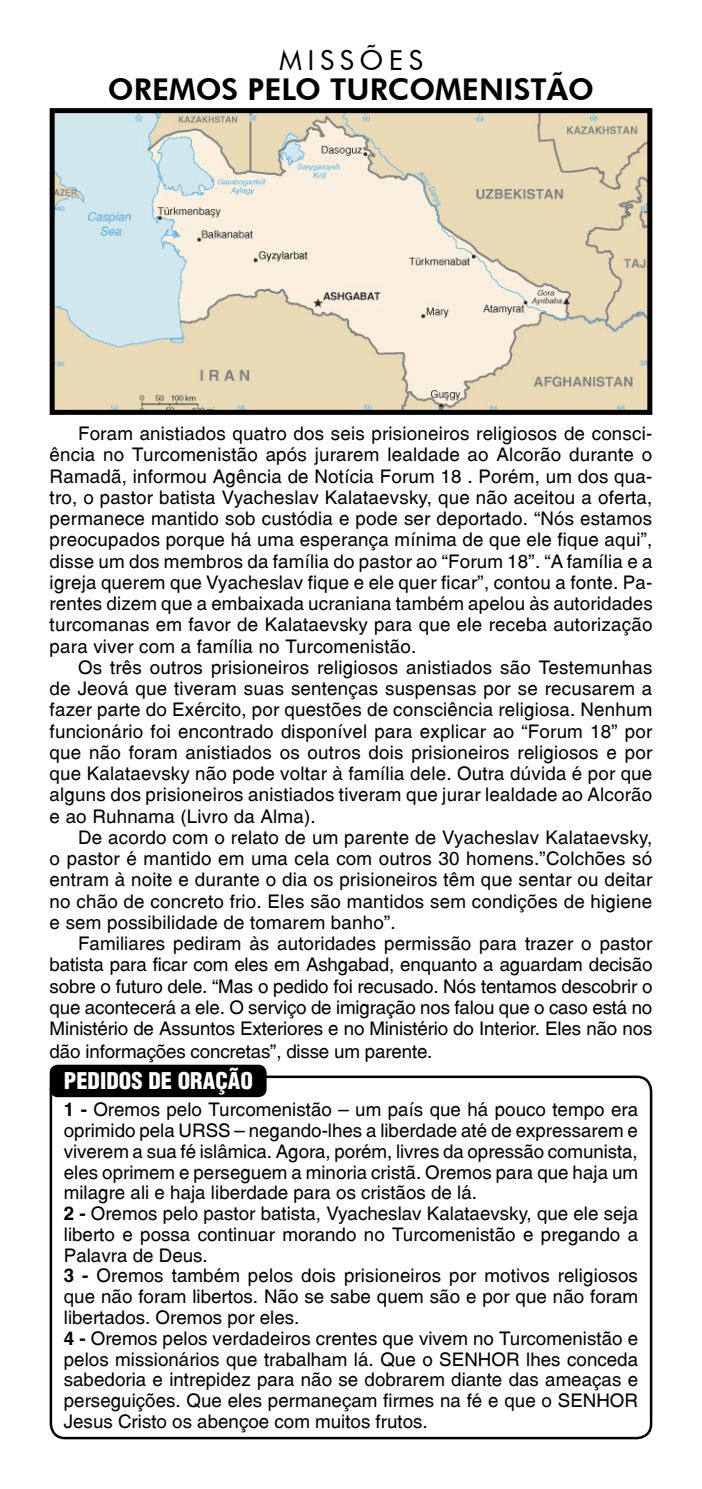
<style>
.page{position:relative;width:702px;height:1489px;background:#fff}
.page>*{position:absolute;margin:0;border:0;box-sizing:border-box;transform-origin:0 0}
.t1{font:800 30px "Futura BT";color:#000}
.t2{font:27.5px "Futura BT";letter-spacing:.2em;color:#000}
.t3{font:22.5px "Switzerland Cond Black Plain";color:#fff}
.t4{font:18.75px/21.2px "Switzerland Plain";color:#000;text-align:justify}
.s1{font-family:"Switzerland";font-weight:700}
</style>
<div class="page">
<div style="left:50px;top:1075px;width:602px;height:364px;border:2px solid #000;border-radius:14px"></div>
<div style="left:51px;top:1065px;width:214px;height:30px;background:#000;border-radius:7px"></div>
<div style="left:50px;top:1064px;width:216px;height:33px;border:2px solid #000;border-radius:7px"></div>
<svg style="left:49px;top:108px;width:604px;height:307px;background:#d9d2be"></svg>
<h2 class="t2" style="left:279px;top:43px;width:145px">MISSÕES</h2>
<h1 class="t1" style="left:108px;top:71px;width:487px">OREMOS PELO TURCOMENISTÃO</h1>
<p class="t4" style="left:50px;top:422px;width:604px;text-indent:28px">Foram anistiados quatro dos seis prisioneiros religiosos de consci&shy;ência no Turcomenistão após jurarem lealdade ao Alcorão durante o Ramadã, informou Agência de Notícia Forum 18 . Porém, um dos qua&shy;tro, o pastor batista Vyacheslav Kalataevsky, que não aceitou a oferta, permanece mantido sob custódia e pode ser deportado. “Nós estamos preocupados porque há uma esperança mínima de que ele fique aqui”, disse um dos membros da família do pastor ao “Forum 18”. “A família e a igreja querem que Vyacheslav fique e ele quer ficar”, contou a fonte. Pa&shy;rentes dizem que a embaixada ucraniana também apelou às autoridades turcomanas em favor de Kalataevsky para que ele receba autorização para viver com a família no Turcomenistão.</p>
<p class="t4" style="left:50px;top:656px;width:604px;text-indent:28px">Os três outros prisioneiros religiosos anistiados são Testemunhas de Jeová que tiveram suas sentenças suspensas por se recusarem a fazer parte do Exército, por questões de consciência religiosa. Nenhum funcionário foi encontrado disponível para explicar ao “Forum 18” por que não foram anistiados os outros dois prisioneiros religiosos e por que Kalataevsky não pode voltar à família dele. Outra dúvida é por que alguns dos prisioneiros anistiados tiveram que jurar lealdade ao Alcorão e ao Ruhnama (Livro da Alma).</p>
<p class="t4" style="left:50px;top:826px;width:604px;text-indent:28px">De acordo com o relato de um parente de Vyacheslav Kalataevsky, o pastor é mantido em uma cela com outros 30 homens.”Colchões só entram à noite e durante o dia os prisioneiros têm que sentar ou deitar no chão de concreto frio. Eles são mantidos sem condições de higiene e sem possibilidade de tomarem banho”.</p>
<p class="t4" style="left:50px;top:932px;width:604px;text-indent:28px">Familiares pediram às autoridades permissão para trazer o pastor batista para ficar com eles em Ashgabad, enquanto a aguardam decisão sobre o futuro dele. “Mas o pedido foi recusado. Nós tentamos descobrir o que acontecerá a ele. O serviço de imigração nos falou que o caso está no Ministério de Assuntos Exteriores e no Ministério do Interior. Eles não nos</p>
<p class="t4" style="left:50px;top:1040px;width:384px">dão informações concretas”, disse um parente.</p>
<p class="t3" style="left:64px;top:1066px;width:191px">PEDIDOS DE ORAÇÃO</p>
<p class="t4" style="left:64px;top:1099px;width:576px;text-align:left"><span class="s1">1 -</span> Oremos pelo Turcomenistão – um país que há pouco tempo era oprimido pela URSS – negando-lhes a liberdade até de expressarem e viverem a sua fé islâmica. Agora, porém, livres da opressão comunista, eles oprimem e perseguem a minoria cristã. Oremos para que haja um milagre ali e haja liberdade para os cristãos de lá.<br><span class="s1">2 -</span> Oremos pelo pastor batista, Vyacheslav Kalataevsky, que ele seja liberto e possa continuar morando no Turcomenistão e pregando a Palavra de Deus.<br><span class="s1">3 -</span> Oremos também pelos dois prisioneiros por motivos religiosos que não foram libertos. Não se sabe quem são e por que não foram libertados. Oremos por eles.<br><span class="s1">4 -</span> Oremos pelos verdadeiros crentes que vivem no Turcomenistão e pelos missionários que trabalham lá. Que o SENHOR lhes conceda sabedoria e intrepidez para não se dobrarem diante das ameaças e perseguições. Que eles permaneçam firmes na fé e que o SENHOR Jesus Cristo os abençoe com muitos frutos.</p>
</div>
